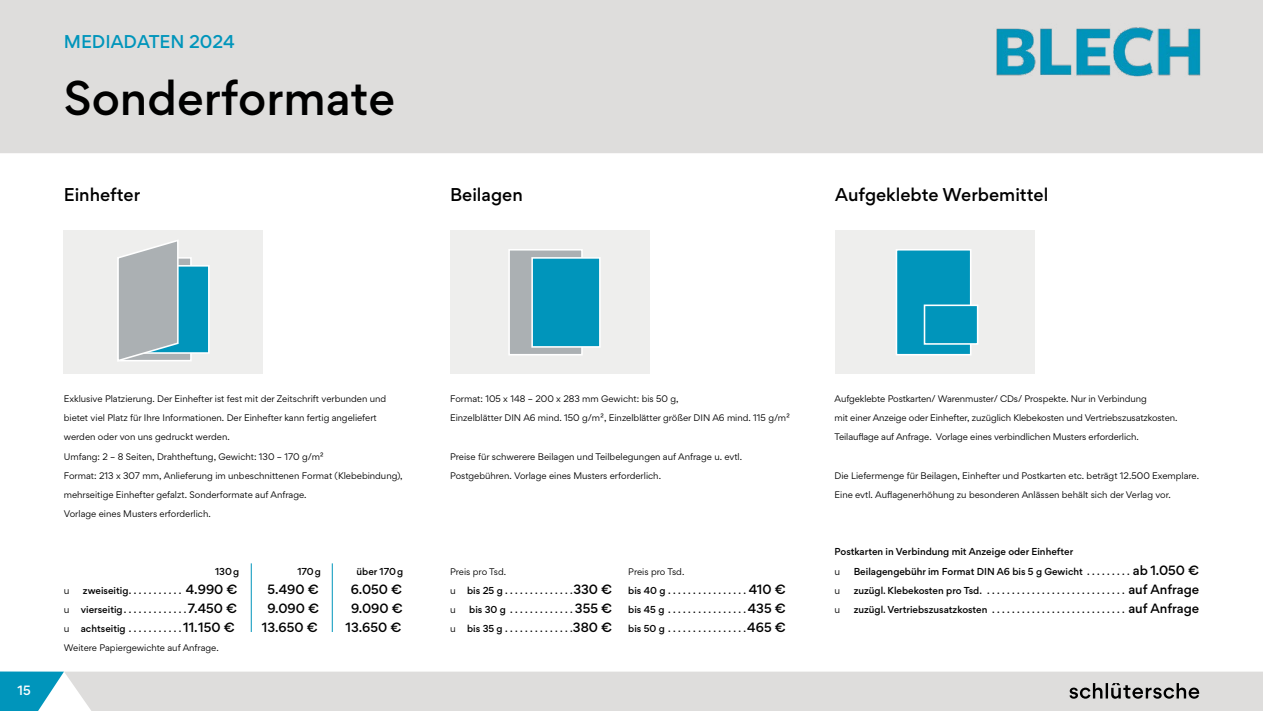
<style>
.page{position:relative;width:1263px;height:711px;background:#fff}
.page>*{position:absolute;margin:0;border:0;box-sizing:border-box;transform-origin:0 0}
.t1{font:500 43.5px "Gordita";color:#000}
.t2{font:500 16.5px "Gordita";color:#000}
.t3{font:500 16.5px "Gordita";color:#0095bb}
.t4{font:500 12px/19.2px "Gordita";color:#000;text-align:center}
.t5{font:500 12px "Gordita";color:#fff}
.t6{font:500 9px "Gordita";color:#000}
.t7{font:9px "Gordita";color:#000}
.t8{font:8.55px "Gordita";color:#000}
</style>
<div class="page">
<div style="left:0;top:0;width:1263px;height:153px;background:#dedddc"></div>
<div style="left:64px;top:671px;width:1199px;height:39px;background:#dedddc"></div>
<svg style="left:0;top:671px;width:64px;height:39px"></svg>
<svg style="left:1069px;top:682px;width:130px;height:16px;background:#989796"></svg>
<img style="left:992px;top:23px;width:213px;height:56px">
<hr style="left:251px;top:563px;width:1px;height:68px;background:#0095bb">
<hr style="left:332px;top:563px;width:1px;height:68px;background:#0095bb">
<div style="left:450px;top:230px;width:199px;height:143px;background:#eeeeed"></div>
<div style="left:508px;top:249px;width:75px;height:106px;background:#abb0b3;border:2px solid #fff"></div>
<div style="left:531px;top:257px;width:70px;height:90px;background:#0095bb;border:2px solid #fff"></div>
<div style="left:835px;top:230px;width:199px;height:143px;background:#eeeeed"></div>
<div style="left:896px;top:249px;width:75px;height:106px;background:#0095bb;border:2px solid #fff"></div>
<div style="left:924px;top:304px;width:54px;height:40px;background:#0095bb;border:2px solid #fff"></div>
<div style="left:64px;top:230px;width:199px;height:143px;background:#eeeeed"></div>
<div style="left:117px;top:257px;width:75px;height:104px;background:#abb0b3;border:2px solid #fff"></div>
<div style="left:140px;top:265px;width:70px;height:88px;background:#0095bb;border:2px solid #fff"></div>
<svg style="left:117px;top:240px;width:62px;height:122px"></svg>
<h2 class="t3" style="left:64px;top:29px;width:173px">MEDIADATEN 2024</h2>
<h1 class="t1" style="left:64px;top:66px;width:333px">Sonderformate</h1>
<h2 class="t2" style="left:64px;top:182px;width:78px">Einhefter</h2>
<h2 class="t2" style="left:450px;top:182px;width:74px">Beilagen</h2>
<h2 class="t2" style="left:835px;top:182px;width:215px">Aufgeklebte Werbemittel</h2>
<h3 class="t5" style="left:18px;top:681px;width:15px">15</h3>
<p class="t8" style="left:64px;top:392px;width:324px">Exklusive Platzierung. Der Einhefter ist fest mit der Zeitschrift verbunden und</p>
<p class="t8" style="left:64px;top:411px;width:315px">bietet viel Platz für Ihre Informationen. Der Einhefter kann fertig angeliefert</p>
<p class="t8" style="left:64px;top:430px;width:167px">werden oder von uns gedruckt werden.</p>
<p class="t8" style="left:64px;top:450px;width:262px">Umfang: 2 – 8 Seiten, Drahtheftung, Gewicht: 130 – 170 g/m²</p>
<p class="t8" style="left:64px;top:469px;width:340px">Format: 213 x 307 mm, Anlieferung im unbeschnittenen Format (Klebebindung),</p>
<p class="t8" style="left:64px;top:488px;width:244px">mehrseitige Einhefter gefalzt. Sonderformate auf Anfrage.</p>
<p class="t8" style="left:64px;top:507px;width:149px">Vorlage eines Musters erforderlich.</p>
<p class="t6" style="left:215px;top:564px;width:26px">130g</p>
<p class="t7" style="left:64px;top:583px;width:7px">u</p>
<p class="t6" style="left:83px;top:583px;width:49px">zweiseitig............</p>
<h3 class="t4" style="left:186px;top:579px;width:53px">4.990 €</h3>
<p class="t7" style="left:64px;top:602px;width:7px">u</p>
<p class="t6" style="left:81px;top:602px;width:46px">vierseitig.............</p>
<h3 class="t4" style="left:188px;top:598px;width:51px">7.450 €</h3>
<p class="t7" style="left:64px;top:621px;width:7px">u</p>
<h3 class="t4" style="left:183px;top:617px;width:53px">11.150 €</h3>
<p class="t8" style="left:64px;top:641px;width:157px">Weitere Papiergewichte auf Anfrage.</p>
<p class="t6" style="left:297px;top:564px;width:25px">170g</p>
<h3 class="t4" style="left:262px;top:579px;width:59px">5.490 €<br>9.090 €<br>13.650 €</h3>
<p class="t6" style="left:356px;top:564px;width:48px">über 170g</p>
<h3 class="t4" style="left:346px;top:579px;width:59px">6.050 €<br>9.090 €<br>13.650 €</h3>
<p class="t8" style="left:450px;top:392px;width:230px">Format: 105 x 148 – 200 x 283 mm Gewicht: bis 50 g,</p>
<p class="t8" style="left:450px;top:411px;width:342px">Einzelblätter DIN A6 mind. 150 g/m², Einzelblätter größer DIN A6 mind. 115 g/m²</p>
<p class="t8" style="left:450px;top:450px;width:294px">Preise für schwerere Beilagen und Teilbelegungen auf Anfrage u. evtl.</p>
<p class="t8" style="left:450px;top:469px;width:212px">Postgebühren. Vorlage eines Musters erforderlich.</p>
<p class="t8" style="left:450px;top:564px;width:58px">Preis pro Tsd.</p>
<p class="t7" style="left:450px;top:583px;width:7px">u</p>
<p class="t6" style="left:467px;top:583px;width:40px">bis 25 g..............</p>
<h3 class="t4" style="left:573px;top:579px;width:40px">330 €</h3>
<p class="t7" style="left:450px;top:602px;width:7px">u</p>
<p class="t6" style="left:469px;top:602px;width:43px">bis 30 g .............</p>
<h3 class="t4" style="left:575px;top:598px;width:39px">355 €</h3>
<p class="t7" style="left:450px;top:621px;width:7px">u</p>
<p class="t6" style="left:467px;top:621px;width:40px">bis 35 g..............</p>
<h3 class="t4" style="left:573px;top:617px;width:41px">380 €</h3>
<p class="t8" style="left:628px;top:564px;width:58px">Preis pro Tsd.</p>
<p class="t6" style="left:628px;top:583px;width:42px">bis 40 g.................</p>
<h3 class="t4" style="left:749px;top:579px;width:39px">410 €</h3>
<p class="t6" style="left:628px;top:602px;width:42px">bis 45 g ................</p>
<h3 class="t4" style="left:748px;top:598px;width:40px">435 €</h3>
<p class="t6" style="left:628px;top:621px;width:42px">bis 50 g ................</p>
<h3 class="t4" style="left:747px;top:617px;width:40px">465 €</h3>
<p class="t8" style="left:834px;top:392px;width:314px">Aufgeklebte Postkarten/ Warenmuster/ CDs/ Prospekte. Nur in Verbindung</p>
<p class="t8" style="left:834px;top:411px;width:344px">mit einer Anzeige oder Einhefter, zuzüglich Klebekosten und Vertriebszusatzkosten.</p>
<p class="t8" style="left:834px;top:430px;width:306px">Teilauflage auf Anfrage. Vorlage eines verbindlichen Musters erforderlich.</p>
<p class="t8" style="left:834px;top:469px;width:366px">Die Liefermenge für Beilagen, Einhefter und Postkarten etc. beträgt 12.500 Exemplare.</p>
<p class="t8" style="left:834px;top:488px;width:338px">Eine evtl. Auflagenerhöhung zu besonderen Anlässen behält sich der Verlag vor.</p>
<p class="t6" style="left:834px;top:545px;width:240px">Postkarten in Verbindung mit Anzeige oder Einhefter</p>
<p class="t7" style="left:834px;top:564px;width:7px">u</p>
<p class="t6" style="left:854px;top:564px;width:233px">Beilagengebühr im Format DIN A6 bis 5 g Gewicht ..........</p>
<h3 class="t4" style="left:1133px;top:560px;width:68px">ab 1.050 €</h3>
<p class="t7" style="left:834px;top:583px;width:7px">u</p>
<p class="t6" style="left:854px;top:583px;width:134px">zuzügl. Klebekosten pro Tsd. .............................</p>
<h3 class="t4" style="left:1128px;top:579px;width:72px">auf Anfrage</h3>
<p class="t7" style="left:834px;top:602px;width:7px">u</p>
<p class="t6" style="left:854px;top:602px;width:142px">zuzügl. Vertriebszusatzkosten ...........................</p>
<h3 class="t4" style="left:1128px;top:598px;width:72px">auf Anfrage</h3>
</div>
